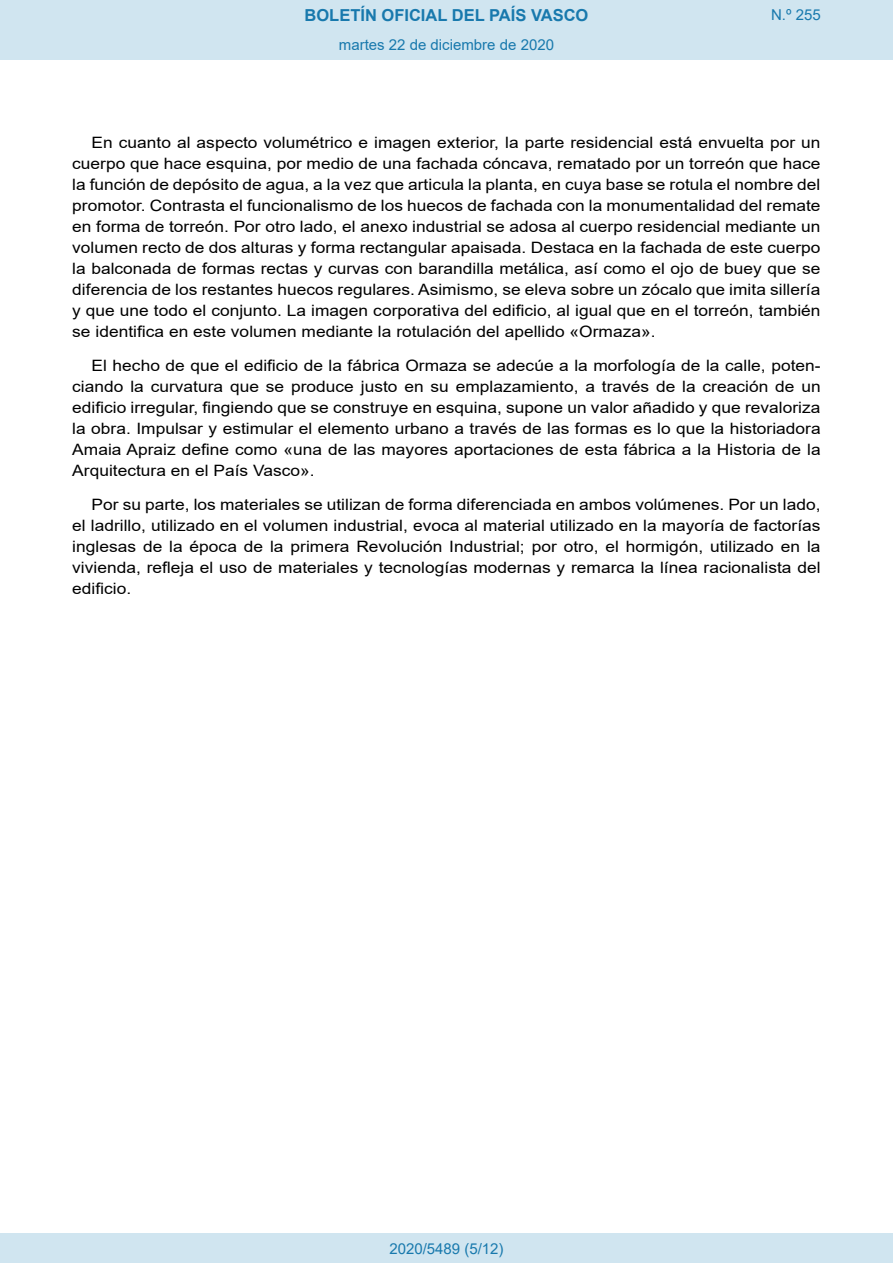
<style>
.page{position:relative;width:893px;height:1263px;background:#fff}
.page>*{position:absolute;margin:0;border:0;box-sizing:border-box;transform-origin:0 0}
.t1{font:700 16.5px "Arial";color:#1879ad}
.BOPVDetalle{font:15.6px/21px "Arial";color:#000;text-align:justify;scale:1.11 1}
.Paginacion_Centro{font:15px "Arial";color:#1879ad}
</style>
<div class="page">
<div style="left:0;top:0;width:893px;height:60px;background:#d0e5f0"></div>
<div style="left:0;top:1233px;width:893px;height:30px;background:#d0e5f0"></div>
<p class="t1" style="left:305px;top:3px;width:285px">BOLETÍN OFICIAL DEL PAÍS VASCO</p>
<p class="Paginacion_Centro" style="left:339px;top:35px;width:217px">martes 22 de diciembre de 2020</p>
<p class="Paginacion_Centro" style="left:771px;top:5px;width:51px">N.º 255</p>
<p class="BOPVDetalle" style="left:72px;top:132px;width:676px;text-indent:19px">En cuanto al aspecto volumétrico e imagen exterior, la parte residencial está envuelta por un cuerpo que hace esquina, por medio de una fachada cóncava, rematado por un torreón que hace la función de depósito de agua, a la vez que articula la planta, en cuya base se rotula el nombre del promotor. Contrasta el funcionalismo de los huecos de fachada con la monumentalidad del remate en forma de torreón. Por otro lado, el anexo industrial se adosa al cuerpo residencial mediante un volumen recto de dos alturas y forma rectangular apaisada. Destaca en la fachada de este cuerpo la balconada de formas rectas y curvas con barandilla metálica, así como el ojo de buey que se diferencia de los restantes huecos regulares. Asimismo, se eleva sobre un zócalo que imita sillería y que une todo el conjunto. La imagen corporativa del edificio, al igual que en el torreón, también se identifica en este volumen mediante la rotulación del apellido «Ormaza».</p>
<p class="BOPVDetalle" style="left:72px;top:355px;width:676px;text-indent:19px">El hecho de que el edificio de la fábrica Ormaza se adecúe a la morfología de la calle, poten&shy;ciando la curvatura que se produce justo en su emplazamiento, a través de la creación de un edificio irregular, fingiendo que se construye en esquina, supone un valor añadido y que revaloriza la obra. Impulsar y estimular el elemento urbano a través de las formas es lo que la historiadora Amaia Apraiz define como «una de las mayores aportaciones de esta fábrica a la Historia de la Arquitectura en el País Vasco».</p>
<p class="BOPVDetalle" style="left:72px;top:494px;width:676px;text-indent:19px">Por su parte, los materiales se utilizan de forma diferenciada en ambos volúmenes. Por un lado, el ladrillo, utilizado en el volumen industrial, evoca al material utilizado en la mayoría de factorías inglesas de la época de la primera Revolución Industrial; por otro, el hormigón, utilizado en la vivienda, refleja el uso de materiales y tecnologías modernas y remarca la línea racionalista del edificio.</p>
<p class="Paginacion_Centro" style="left:389px;top:1238px;width:116px">2020/5489 (5/12)</p>
</div>
